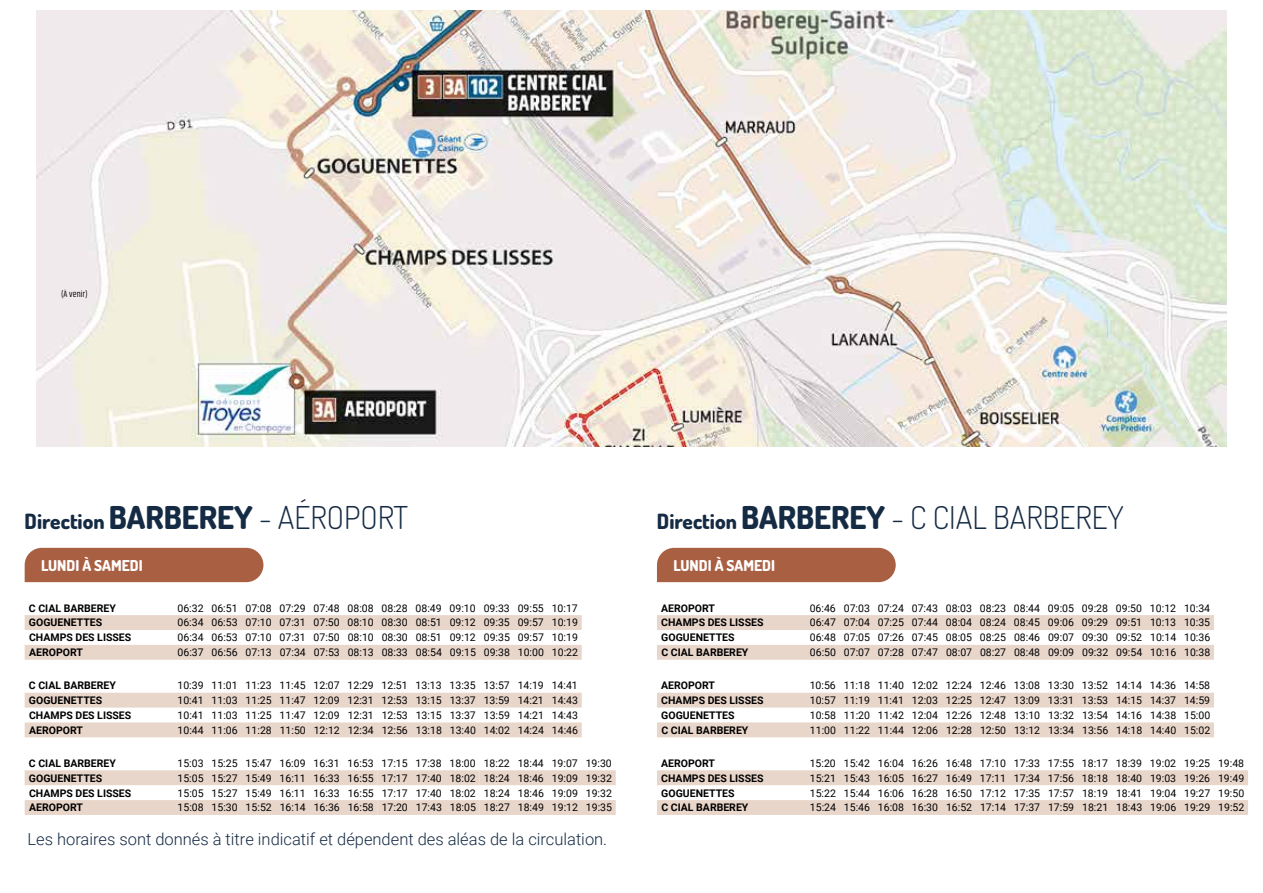
<style>
.page{position:relative;width:1263px;height:893px;background:#fff}
.page>*{position:absolute;margin:0;border:0;box-sizing:border-box;transform-origin:0 0}
.t1{font:300 31.5px "Dosis";color:#152b44}
.t2{font:800 21px "Dosis";color:#152b44}
.t3{font:300 16.5px "Roboto";color:#152b44}
.t4{font:800 15px "Dosis";color:#fff}
.t5{font:10.5px "Roboto";color:#000}
.t6{font:700 10.5px "Roboto";color:#000}
.t7{font:9px "Khand";color:#000}
.s1{font-size:31.5px}
.s2{font-weight:300;font-size:31.5px}
.s3{font-weight:800;font-size:21px}
.s4{font-weight:800}
</style>
<div class="page">
<img style="left:36px;top:11px;width:1191px;height:435px">
<div style="left:25px;top:548px;width:238px;height:34px;background:#a95f42"></div>
<div style="left:657px;top:548px;width:239px;height:34px;background:#a95f42"></div>
<svg style="left:25px;top:615px;width:557px;height:45px"></svg>
<svg style="left:25px;top:693px;width:557px;height:44px"></svg>
<svg style="left:25px;top:770px;width:591px;height:45px"></svg>
<svg style="left:657px;top:615px;width:557px;height:45px"></svg>
<svg style="left:657px;top:693px;width:557px;height:44px"></svg>
<svg style="left:657px;top:770px;width:591px;height:45px"></svg>
<p class="t7" style="left:61px;top:289px;width:28px">(À venir)</p>
<h2 class="t2" style="left:25px;top:506px;width:385px">Direction <span class="s1">BARBEREY</span> <span class="s2">- AÉROPORT</span></h2>
<h1 class="t1" style="left:657px;top:495px;width:468px"><span class="s3">Direction</span> <span class="s4">BARBEREY</span> - C CIAL BARBEREY</h1>
<h3 class="t4" style="left:41px;top:555px;width:103px">LUNDI À SAMEDI</h3>
<h3 class="t4" style="left:673px;top:555px;width:103px">LUNDI À SAMEDI</h3>
<p class="t6" style="left:29px;top:600px;width:89px">C CIAL BARBEREY</p>
<p class="t5" style="left:177px;top:600px;width:402px">06:32 06:51 07:08 07:29 07:48 08:08 08:28 08:49 09:10 09:33 09:55 10:17</p>
<p class="t6" style="left:29px;top:615px;width:75px">GOGUENETTES</p>
<p class="t5" style="left:177px;top:615px;width:402px">06:34 06:53 07:10 07:31 07:50 08:10 08:30 08:51 09:12 09:35 09:57 10:19</p>
<p class="t6" style="left:29px;top:630px;width:104px">CHAMPS DES LISSES</p>
<p class="t5" style="left:178px;top:630px;width:402px">06:34 06:53 07:10 07:31 07:50 08:10 08:30 08:51 09:12 09:35 09:57 10:19</p>
<p class="t6" style="left:29px;top:645px;width:55px">AEROPORT</p>
<p class="t5" style="left:178px;top:645px;width:402px">06:37 06:56 07:13 07:34 07:53 08:13 08:33 08:54 09:15 09:38 10:00 10:22</p>
<p class="t6" style="left:29px;top:678px;width:89px">C CIAL BARBEREY</p>
<p class="t5" style="left:177px;top:678px;width:402px">10:39 11:01 11:23 11:45 12:07 12:29 12:51 13:13 13:35 13:57 14:19 14:41</p>
<p class="t6" style="left:29px;top:693px;width:75px">GOGUENETTES</p>
<p class="t5" style="left:177px;top:693px;width:402px">10:41 11:03 11:25 11:47 12:09 12:31 12:53 13:15 13:37 13:59 14:21 14:43</p>
<p class="t6" style="left:29px;top:708px;width:104px">CHAMPS DES LISSES</p>
<p class="t5" style="left:178px;top:708px;width:402px">10:41 11:03 11:25 11:47 12:09 12:31 12:53 13:15 13:37 13:59 14:21 14:43</p>
<p class="t6" style="left:29px;top:723px;width:55px">AEROPORT</p>
<p class="t5" style="left:178px;top:723px;width:402px">10:44 11:06 11:28 11:50 12:12 12:34 12:56 13:18 13:40 14:02 14:24 14:46</p>
<p class="t6" style="left:29px;top:756px;width:89px">C CIAL BARBEREY</p>
<p class="t5" style="left:177px;top:756px;width:436px">15:03 15:25 15:47 16:09 16:31 16:53 17:15 17:38 18:00 18:22 18:44 19:07 19:30</p>
<p class="t6" style="left:29px;top:771px;width:75px">GOGUENETTES</p>
<p class="t5" style="left:177px;top:771px;width:436px">15:05 15:27 15:49 16:11 16:33 16:55 17:17 17:40 18:02 18:24 18:46 19:09 19:32</p>
<p class="t6" style="left:29px;top:785px;width:104px">CHAMPS DES LISSES</p>
<p class="t5" style="left:178px;top:785px;width:436px">15:05 15:27 15:49 16:11 16:33 16:55 17:17 17:40 18:02 18:24 18:46 19:09 19:32</p>
<p class="t6" style="left:29px;top:800px;width:55px">AEROPORT</p>
<p class="t5" style="left:178px;top:800px;width:436px">15:08 15:30 15:52 16:14 16:36 16:58 17:20 17:43 18:05 18:27 18:49 19:12 19:35</p>
<p class="t6" style="left:661px;top:600px;width:55px">AEROPORT</p>
<p class="t5" style="left:810px;top:600px;width:402px">06:46 07:03 07:24 07:43 08:03 08:23 08:44 09:05 09:28 09:50 10:12 10:34</p>
<p class="t6" style="left:661px;top:615px;width:104px">CHAMPS DES LISSES</p>
<p class="t5" style="left:810px;top:615px;width:402px">06:47 07:04 07:25 07:44 08:04 08:24 08:45 09:06 09:29 09:51 10:13 10:35</p>
<p class="t6" style="left:661px;top:630px;width:75px">GOGUENETTES</p>
<p class="t5" style="left:810px;top:630px;width:402px">06:48 07:05 07:26 07:45 08:05 08:25 08:46 09:07 09:30 09:52 10:14 10:36</p>
<p class="t6" style="left:661px;top:645px;width:89px">C CIAL BARBEREY</p>
<p class="t5" style="left:810px;top:645px;width:402px">06:50 07:07 07:28 07:47 08:07 08:27 08:48 09:09 09:32 09:54 10:16 10:38</p>
<p class="t6" style="left:661px;top:678px;width:55px">AEROPORT</p>
<p class="t5" style="left:810px;top:678px;width:402px">10:56 11:18 11:40 12:02 12:24 12:46 13:08 13:30 13:52 14:14 14:36 14:58</p>
<p class="t6" style="left:661px;top:693px;width:104px">CHAMPS DES LISSES</p>
<p class="t5" style="left:810px;top:693px;width:402px">10:57 11:19 11:41 12:03 12:25 12:47 13:09 13:31 13:53 14:15 14:37 14:59</p>
<p class="t6" style="left:661px;top:708px;width:75px">GOGUENETTES</p>
<p class="t5" style="left:810px;top:708px;width:402px">10:58 11:20 11:42 12:04 12:26 12:48 13:10 13:32 13:54 14:16 14:38 15:00</p>
<p class="t6" style="left:661px;top:723px;width:89px">C CIAL BARBEREY</p>
<p class="t5" style="left:810px;top:723px;width:402px">11:00 11:22 11:44 12:06 12:28 12:50 13:12 13:34 13:56 14:18 14:40 15:02</p>
<p class="t6" style="left:661px;top:756px;width:55px">AEROPORT</p>
<p class="t5" style="left:810px;top:756px;width:436px">15:20 15:42 16:04 16:26 16:48 17:10 17:33 17:55 18:17 18:39 19:02 19:25 19:48</p>
<p class="t6" style="left:661px;top:771px;width:104px">CHAMPS DES LISSES</p>
<p class="t5" style="left:810px;top:771px;width:436px">15:21 15:43 16:05 16:27 16:49 17:11 17:34 17:56 18:18 18:40 19:03 19:26 19:49</p>
<p class="t6" style="left:661px;top:785px;width:75px">GOGUENETTES</p>
<p class="t5" style="left:810px;top:785px;width:436px">15:22 15:44 16:06 16:28 16:50 17:12 17:35 17:57 18:19 18:41 19:04 19:27 19:50</p>
<p class="t6" style="left:661px;top:800px;width:89px">C CIAL BARBEREY</p>
<p class="t5" style="left:810px;top:800px;width:436px">15:24 15:46 16:08 16:30 16:52 17:14 17:37 17:59 18:21 18:43 19:06 19:29 19:52</p>
<h3 class="t3" style="left:27px;top:828px;width:581px">Les horaires sont donnés à titre indicatif et dépendent des aléas de la circulation.</h3>
</div>
